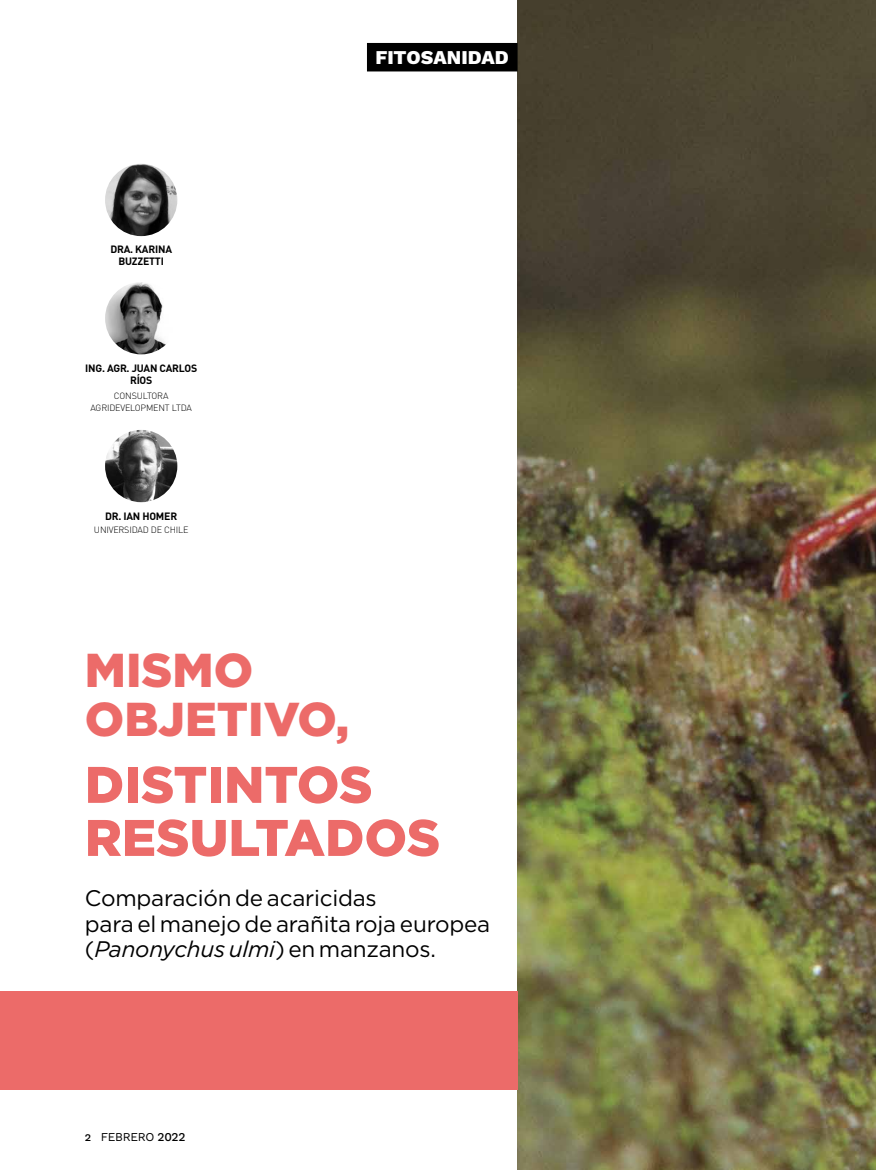
<style>
.page{position:relative;width:876px;height:1170px;background:#fff}
.page>*{position:absolute;margin:0;border:0;box-sizing:border-box;transform-origin:0 0}
.t1{font:900 51.3px/53.1px "Gotham";color:#ec6b69}
.t2{font:900 47.55px/49.1px "Gotham";color:#ec6b69}
.t3{font:22.5px/25.5px "Gotham";letter-spacing:-.01em;color:#000}
.t4{font:800 19.5px "Work Sans";color:#fff}
.t5{font:12px "Work Sans";letter-spacing:-.02em;color:#000}
.t6{font:700 10.5px/12px "DIN";letter-spacing:-.02em;color:#000;text-align:center}
.t7{font:300 9px/12px "DIN";letter-spacing:-.02em;color:#000;text-align:center}
.s1{font-style:italic}
.s2{font-weight:500}
</style>
<div class="page">
<img style="left:517px;top:0;width:359px;height:1169px">
<div style="left:367px;top:43px;width:151px;height:28px;background:#000"></div>
<img style="left:105px;top:164px;width:72px;height:72px;border-radius:36px">
<img style="left:105px;top:282px;width:72px;height:72px;border-radius:36px">
<img style="left:105px;top:430px;width:72px;height:72px;border-radius:36px">
<div style="left:0;top:991px;width:517px;height:98px;background:#ec6b69"></div>
<p class="t6" style="left:110px;top:243px;width:63px">DRA. KARINA<br>BUZZETTI</p>
<p class="t6" style="left:85px;top:361px;width:114px">ING. AGR. JUAN CARLOS<br>RÍOS</p>
<p class="t7" style="left:91px;top:390px;width:103px">CONSULTORA<br>AGRIDEVELOPMENT LTDA</p>
<p class="t6" style="left:105px;top:509px;width:74px">DR. IAN HOMER</p>
<p class="t7" style="left:94px;top:523px;width:96px">UNIVERSIDAD DE CHILE</p>
<p class="t4" style="left:375px;top:46px;width:135px">FITOSANIDAD</p>
<h2 class="t2" style="left:85px;top:645px;width:266px">MISMO<br>OBJETIVO,</h2>
<h1 class="t1" style="left:85px;top:757px;width:357px">DISTINTOS<br>RESULTADOS</h1>
<p class="t3" style="left:85px;top:885px;width:407px">Comparación de acaricidas<br>para el manejo de arañita roja europea (<span class="s1">Panonychus ulmi</span>) en manzanos.</p>
<p class="t5" style="left:85px;top:1130px;width:102px"><span class="s2">2</span> FEBRERO <span class="s2">2022</span></p>
</div>
